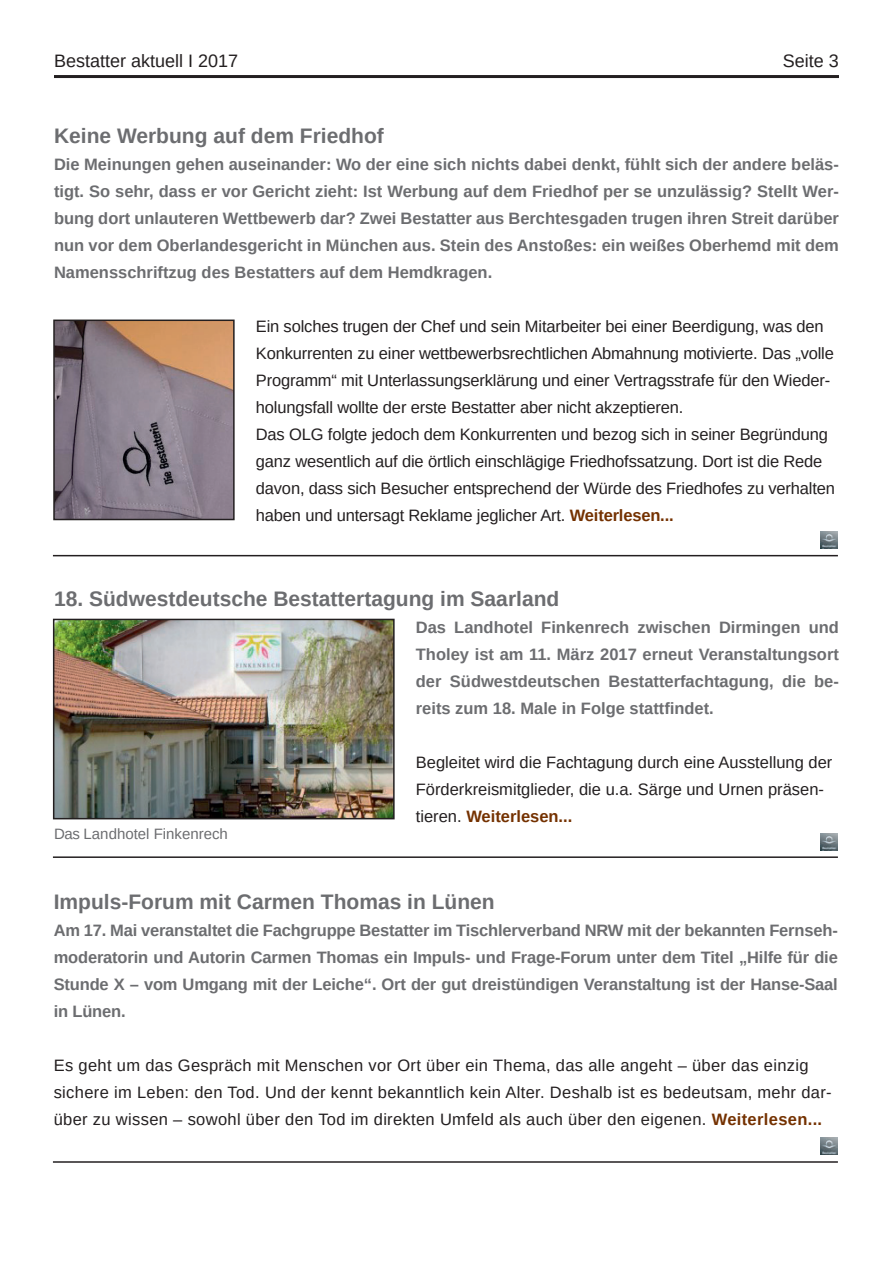
<style>
.page{position:relative;width:893px;height:1263px;background:#fff}
.page>*{position:absolute;margin:0;border:0;box-sizing:border-box;transform-origin:0 0}
.t1{font:700 21px "Arimo";color:#6c6d70}
.t2{font:18px "Arimo";color:#231f20}
.t3{font:700 16.5px/27px "Arimo";color:#6c6d70;text-align:justify}
.t4{font:16.5px/27px "Arimo";letter-spacing:-.01em;color:#231f20}
.t5{font:16.5px/27px "Arimo";letter-spacing:.02em;color:#231f20}
.t6{font:15px "Arimo";color:#6c6d70}
.s1{font-weight:700;color:#743100}
</style>
<div class="page">
<hr style="left:54px;top:75px;width:785px;height:3px;background:#231f20">
<img style="left:56px;top:622px;width:336px;height:194px">
<div style="left:53px;top:619px;width:342px;height:200px;border:2px solid #231f20"></div>
<img style="left:56px;top:323px;width:176px;height:194px">
<div style="left:53px;top:320px;width:182px;height:200px;border:2px solid #231f20"></div>
<hr style="left:53px;top:555px;width:785px;height:1px;background:#231f20">
<img style="left:821px;top:531px;width:17px;height:17px">
<hr style="left:53px;top:856px;width:785px;height:2px;background:#231f20">
<img style="left:821px;top:833px;width:17px;height:17px">
<hr style="left:53px;top:1161px;width:785px;height:2px;background:#231f20">
<img style="left:821px;top:1138px;width:17px;height:17px">
<p class="t2" style="left:54px;top:49px;width:186px">Bestatter aktuell I 2017</p>
<p class="t2" style="left:783px;top:49px;width:58px">Seite 3</p>
<p class="t1" style="left:54px;top:121px;width:331px">Keine Werbung auf dem Friedhof</p>
<p class="t3" style="left:54px;top:151px;width:786px">Die Meinungen gehen auseinander: Wo der eine sich nichts dabei denkt, fühlt sich der andere beläs&shy;tigt. So sehr, dass er vor Gericht zieht: Ist Werbung auf dem Friedhof per se unzulässig? Stellt Wer&shy;bung dort unlauteren Wettbewerb dar? Zwei Bestatter aus Berchtesgaden trugen ihren Streit darüber nun vor dem Oberlandesgericht in München aus. Stein des Anstoßes: ein weißes Oberhemd mit dem Namensschriftzug des Bestatters auf dem Hemdkragen.</p>
<p class="t4" style="left:256px;top:313px;width:581px">Ein solches trugen der Chef und sein Mitarbeiter bei einer Beerdigung, was den Konkurrenten zu einer wettbewerbsrechtlichen Abmahnung motivierte. Das „volle Programm“ mit Unterlassungserklärung und einer Vertragsstrafe für den Wieder&shy;holungsfall wollte der erste Bestatter aber nicht akzeptieren.<br>Das OLG folgte jedoch dem Konkurrenten und bezog sich in seiner Begründung ganz wesentlich auf die örtlich einschlägige Friedhofssatzung. Dort ist die Rede davon, dass sich Besucher entsprechend der Würde des Friedhofes zu verhalten haben und untersagt Reklame jeglicher Art. <span class="s1">Weiterlesen...</span></p>
<p class="t1" style="left:54px;top:585px;width:507px">18. Südwestdeutsche Bestattertagung im Saarland</p>
<p class="t3" style="left:416px;top:614px;width:425px">Das Landhotel Finkenrech zwischen Dirmingen und Tholey ist am 11. März 2017 erneut Veranstaltungsort der Südwestdeutschen Bestatterfachtagung, die be&shy;reits zum 18. Male in Folge stattfindet.</p>
<p class="t4" style="left:416px;top:749px;width:418px">Begleitet wird die Fachtagung durch eine Ausstellung der<br>Förderkreismitglieder, die u.a. Särge und Urnen präsen&shy;tieren. <span class="s1">Weiterlesen...</span></p>
<p class="t6" style="left:54px;top:824px;width:175px">Das Landhotel Finkenrech</p>
<p class="t1" style="left:54px;top:887px;width:443px">Impuls-Forum mit Carmen Thomas in Lünen</p>
<p class="t3" style="left:54px;top:917px;width:786px">Am 17. Mai veranstaltet die Fachgruppe Bestatter im Tischlerverband NRW mit der bekannten Fernseh&shy;moderatorin und Autorin Carmen Thomas ein Impuls- und Frage-Forum unter dem Titel „Hilfe für die Stunde X – vom Umgang mit der Leiche“. Ort der gut dreistündigen Veranstaltung ist der Hanse-Saal in Lünen.</p>
<p class="t5" style="left:54px;top:1051px;width:779px">Es geht um das Gespräch mit Menschen vor Ort über ein Thema, das alle angeht – über das einzig sichere im Leben: den Tod. Und der kennt bekanntlich kein Alter. Deshalb ist es bedeutsam, mehr dar&shy;über zu wissen – sowohl über den Tod im direkten Umfeld als auch über den eigenen. <span class="s1">Weiterlesen...</span></p>
</div>
